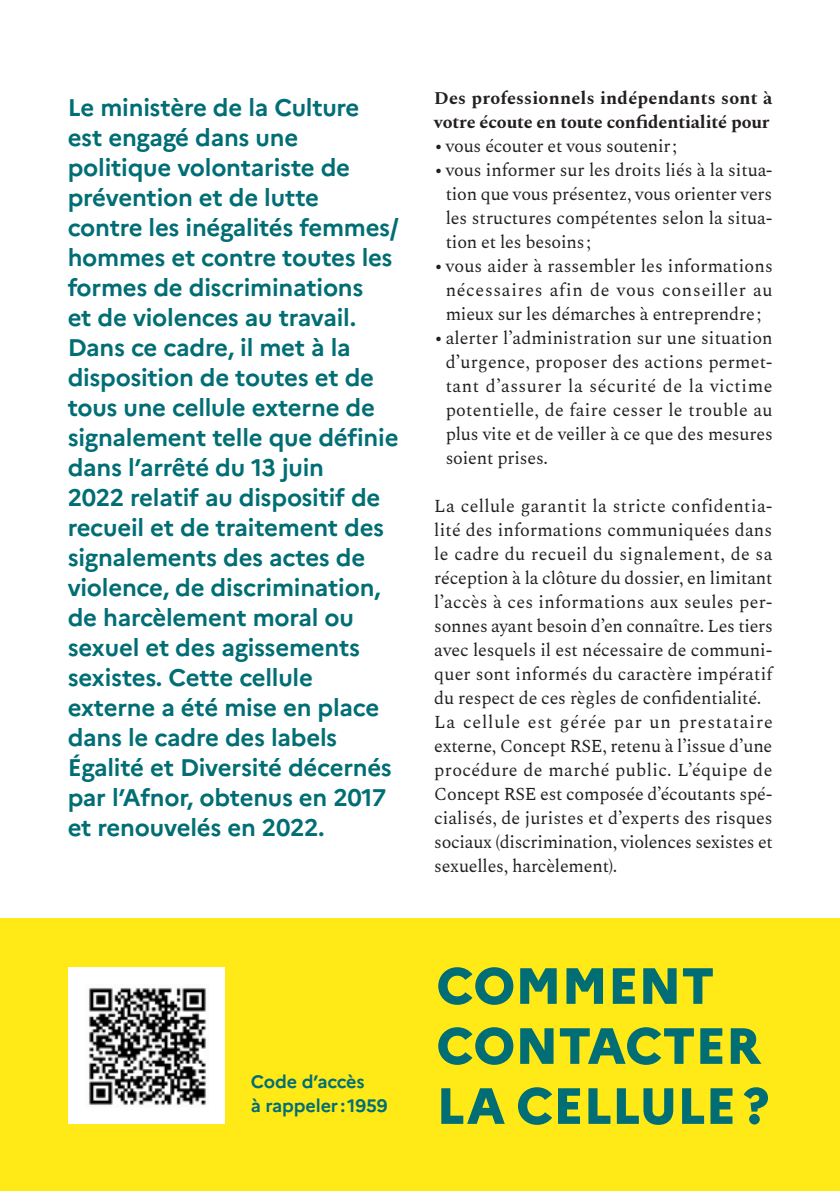
<style>
.page{position:relative;width:840px;height:1191px;background:#fff}
.page>*{position:absolute;margin:0;border:0;box-sizing:border-box;transform-origin:0 0}
.t1{font:800 50.8px/60px "Marianne";color:#006e74}
._01_Chapeau_Marianne{font:700 24px/30px "Marianne";letter-spacing:-.01em;color:#006e74}
._01_Texte-labeur_Spe{font:18px/24px "Spectral";letter-spacing:-.01em;color:#231f20;text-align:justify}
._01_Texte-labeur_Spe-2{font:700 18px/24px "Spectral";letter-spacing:.005em;color:#231f20}
._01_Texte-labeur_Spe-3{font:700 18px "Marianne";letter-spacing:-.01em;color:#006e74}
</style>
<div class="page">
<div style="left:0;top:918px;width:839px;height:273px;background:#ffe916"></div>
<div style="left:68px;top:967px;width:157px;height:157px;background:#fff"></div>
<img style="left:89px;top:988px;width:117px;height:117px">
<p class="_01_Chapeau_Marianne" style="left:68px;top:90px;width:333px">Le ministère de la Culture est engagé dans une politique volontariste de prévention et de lutte contre les inégalités femmes/ hommes et contre toutes les formes de discriminations<br>et de violences au travail.<br>Dans ce cadre, il met à la disposition de toutes et de tous une cellule externe de signalement telle que définie dans l’arrêté du 13 juin<br>2022 relatif au dispositif de recueil et de traitement des signalements des actes de violence, de discrimination, de harcèlement moral ou sexuel et des agissements sexistes. Cette cellule externe a été mise en place dans le cadre des labels<br>Égalité et Diversité décernés par l’Afnor, obtenus en 2017 et renouvelés en 2022.</p>
<p class="_01_Texte-labeur_Spe-2" style="left:434px;top:84px;width:339px">Des professionnels indépendants sont à votre écoute en toute confidentialité pour</p>
<p class="_01_Texte-labeur_Spe" style="left:434px;top:132px;width:244px">• vous écouter et vous soutenir ;</p>
<p class="_01_Texte-labeur_Spe" style="left:445px;top:156px;width:328px;text-indent:-11px">• vous informer sur les droits liés à la situa&shy;tion que vous présentez, vous orienter vers les structures compétentes selon la situa&shy;tion et les besoins ;</p>
<p class="_01_Texte-labeur_Spe" style="left:445px;top:252px;width:328px;text-indent:-11px">• vous aider à rassembler les informations nécessaires afin de vous conseiller au mieux sur les démarches à entreprendre ;</p>
<p class="_01_Texte-labeur_Spe" style="left:445px;top:324px;width:328px;text-indent:-11px">• alerter l’administration sur une situation d’urgence, proposer des actions permet&shy;tant d’assurer la sécurité de la victime potentielle, de faire cesser le trouble au plus vite et de veiller à ce que des mesures soient prises.</p>
<p class="_01_Texte-labeur_Spe" style="left:434px;top:492px;width:340px">La cellule garantit la stricte confidentia&shy;lité des informations communiquées dans le cadre du recueil du signalement, de sa réception à la clôture du dossier, en limitant l’accès à ces informations aux seules per&shy;sonnes ayant besoin d’en connaître. Les tiers avec lesquels il est nécessaire de communi&shy;quer sont informés du caractère impératif du respect de ces règles de confidentialité.</p>
<p class="_01_Texte-labeur_Spe" style="left:434px;top:708px;width:340px">La cellule est gérée par un prestataire externe, Concept RSE, retenu à l’issue d’une procédure de marché public. L’équipe de Concept RSE est composée d’écoutants spé&shy;cialisés, de juristes et d’experts des risques sociaux (discrimination, violences sexistes et sexuelles, harcèlement).</p>
<p class="_01_Texte-labeur_Spe-3" style="left:251px;top:1067px;width:115px">Code d’accès</p>
<p class="_01_Texte-labeur_Spe-3" style="left:251px;top:1091px;width:138px">à rappeler : 1959</p>
<p class="t1" style="left:436px;top:951px;width:334px">COMMENT<br>CONTACTER<br>LA CELLULE ?</p>
</div>
